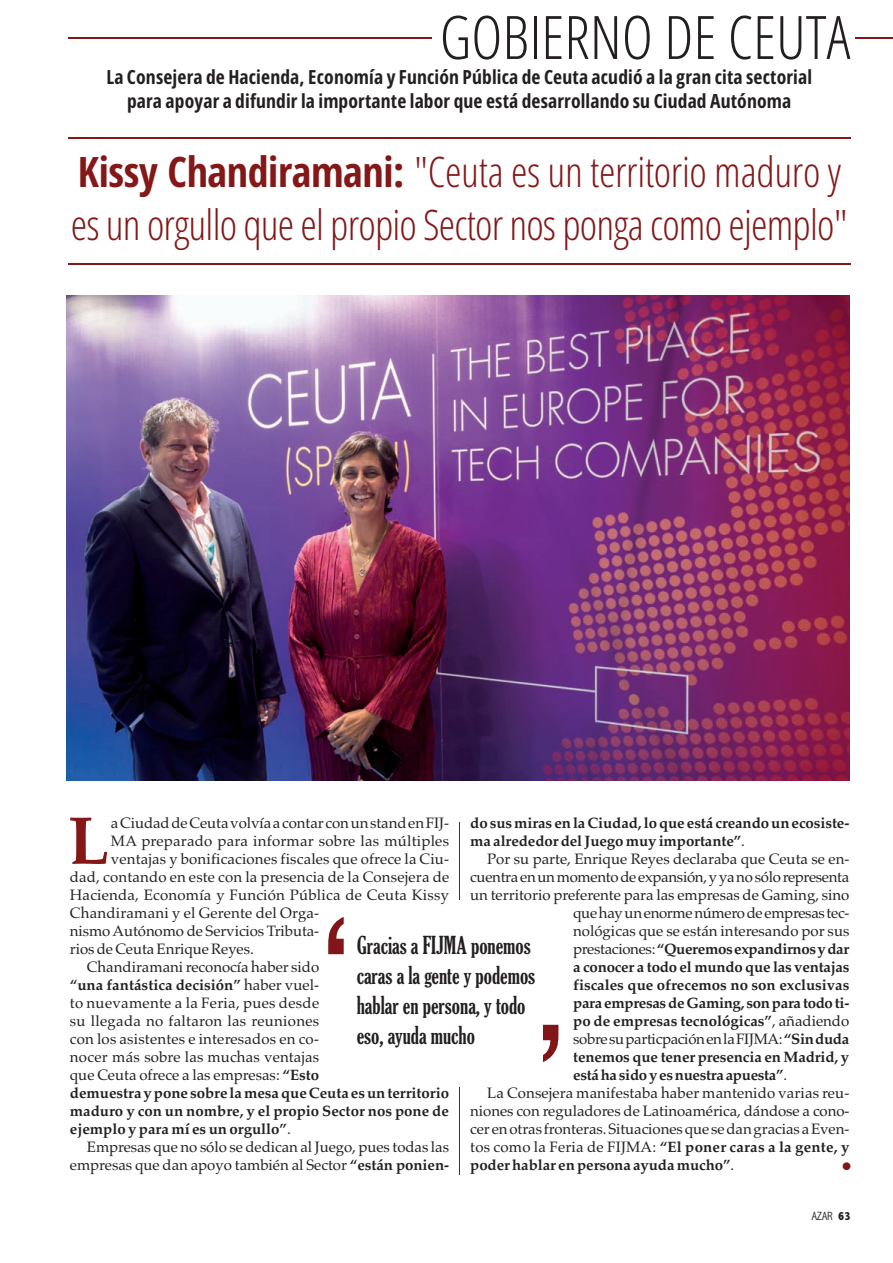
<style>
.page{position:relative;width:893px;height:1263px;background:#fff}
.page>*{position:absolute;margin:0;border:0;box-sizing:border-box;transform-origin:0 0}
.t1{font:120px "Geneva";color:#811518}
.t2{font:700 67.95px "Palatino";color:#841818}
.t3{font:300 condensed 60px "Open Sans";color:#231f20}
.t4{font:300 condensed 42px/52.5px "Open Sans";letter-spacing:-.02em;color:#841818}
.t5{font:30px "Georgia";color:#811518}
.t6{font:extra-condensed 24px/30px "Gloucester";color:#231f20}
.t7{font:700 condensed 19.5px/24px "Open Sans";letter-spacing:.01em;color:#231f20;text-align:center}
.t8{font:15px "Palatino";color:#231f20}
.t9{font:700 15px/18px "Palatino";letter-spacing:-.005em;color:#231f20}
.t10{font:15px "Palatino";letter-spacing:-.02em;color:#231f20}
.t11{font:15px "Palatino";letter-spacing:.02em;color:#231f20}
.t12{font:700 15px "Palatino";letter-spacing:.015em;color:#231f20}
.t13{font:300 condensed 12px "Abadi";color:#231f20}
.s1{font-weight:700}
.s2{font-weight:400}
.s3{font-weight:800}
</style>
<div class="page">
<img style="left:66px;top:295px;width:783px;height:485px">
<hr style="left:68px;top:37px;width:825px;height:1px;background:#841818">
<hr style="left:68px;top:137px;width:782px;height:2px;background:#841818">
<hr style="left:68px;top:263px;width:782px;height:1px;background:#841818">
<hr style="left:459px;top:822px;width:1px;height:78px;background:#841818">
<hr style="left:459px;top:1087px;width:1px;height:88px;background:#841818">
<div style="left:433px;top:16px;width:422px;height:43px;background:#fff"></div>
<h3 class="t3" style="left:440px;top:13px;width:412px">GOBIERNO DE CEUTA</h3>
<h3 class="t7" style="left:106px;top:67px;width:707px">La Consejera de Hacienda, Economía y Función Pública de Ceuta acudió a la gran cita sectorial para apoyar a difundir la importante labor que está desarrollando su Ciudad Autónoma</h3>
<h3 class="t4" style="left:71px;top:150px;width:778px"><span class="s1">Kissy Chandiramani:</span> "Ceuta es un territorio maduro y es un orgullo que el propio Sector nos ponga como ejemplo"</h3>
<h2 class="t2" style="left:68px;top:815px;width:43px">L</h2>
<p class="t8" style="left:111px;top:817px;width:340px">a Ciudad de Ceuta volvía a contar con un stand en FIJ-</p>
<p class="t9" style="left:470px;top:815px;width:381px">do sus miras en la Ciudad, lo que está creando un ecosiste&shy;ma alrededor del Juego muy importante”<span class="s2">.</span></p>
<p class="t8" style="left:487px;top:853px;width:364px">Por su parte, Enrique Reyes declaraba que Ceuta se en-</p>
<p class="t10" style="left:470px;top:871px;width:381px">cuentra en un momento de expansión, y ya no sólo representa</p>
<p class="t8" style="left:470px;top:889px;width:381px">un territorio preferente para las empresas de Gaming, sino</p>
<p class="t10" style="left:573px;top:907px;width:278px">que hay un enorme número de empresas tec-</p>
<p class="t8" style="left:573px;top:925px;width:278px">nológicas que se están interesando por sus</p>
<p class="t9" style="left:573px;top:941px;width:278px"><span class="s2">prestaciones:</span> “Queremos expandirnos y dar</p>
<p class="t9" style="left:573px;top:959px;width:278px">a conocer a todo el mundo que las ventajas</p>
<p class="t9" style="left:573px;top:977px;width:278px">fiscales que ofrecemos no son exclusivas</p>
<p class="t9" style="left:573px;top:995px;width:278px">para empresas de Gaming, son para todo ti-</p>
<p class="t9" style="left:573px;top:1013px;width:278px">po de empresas tecnológicas”<span class="s2">, añadiendo</span></p>
<p class="t10" style="left:573px;top:1033px;width:278px">sobre su particpación en la FIJMA: <span class="s1">“Sin duda</span></p>
<p class="t9" style="left:573px;top:1049px;width:277px">tenemos que tener presencia en Madrid, y</p>
<p class="t9" style="left:573px;top:1067px;width:215px">está ha sido y es nuestra apuesta”<span class="s2">.</span></p>
<p class="t8" style="left:487px;top:1087px;width:364px">La Consejera manifestaba haber mantenido varias reu-</p>
<p class="t8" style="left:470px;top:1105px;width:381px">niones con reguladores de Latinoamérica, dándose a cono-</p>
<p class="t8" style="left:470px;top:1123px;width:381px">cer en otras fronteras. Situaciones que se dan gracias a Even-</p>
<p class="t12" style="left:470px;top:1141px;width:381px"><span class="s2">tos como la Feria de FIJMA:</span> “El poner caras a la gente, y</p>
<p class="t9" style="left:470px;top:1157px;width:266px">poder hablar en persona ayuda mucho”<span class="s2">.</span></p>
<h3 class="t5" style="left:841px;top:1147px;width:13px">•</h3>
<p class="t8" style="left:111px;top:835px;width:340px">MA preparado para informar sobre las múltiples</p>
<p class="t8" style="left:111px;top:853px;width:340px">ventajas y bonificaciones fiscales que ofrece la Ciu-</p>
<p class="t8" style="left:70px;top:871px;width:381px">dad, contando en este con la presencia de la Consejera de</p>
<p class="t8" style="left:70px;top:889px;width:381px">Hacienda, Economía y Función Pública de Ceuta Kissy</p>
<p class="t8" style="left:70px;top:907px;width:251px">Chandiramani y el Gerente del Orga-</p>
<p class="t8" style="left:70px;top:925px;width:251px">nismo Autónomo de Servicios Tributa-</p>
<p class="t8" style="left:70px;top:943px;width:185px">rios de Ceuta Enrique Reyes.</p>
<p class="t8" style="left:87px;top:961px;width:234px">Chandiramani reconocía haber sido</p>
<p class="t9" style="left:70px;top:977px;width:251px">“una fantástica decisión” <span class="s2">haber vuel-</span></p>
<p class="t11" style="left:70px;top:997px;width:251px">to nuevamente a la Feria, pues desde</p>
<p class="t11" style="left:70px;top:1015px;width:251px">su llegada no faltaron las reuniones</p>
<p class="t8" style="left:70px;top:1033px;width:251px">con los asistentes e interesados en co-</p>
<p class="t8" style="left:70px;top:1051px;width:251px">nocer más sobre las muchas ventajas</p>
<p class="t8" style="left:70px;top:1069px;width:251px">que Ceuta ofrece a las empresas: <span class="s1">“Esto</span></p>
<p class="t9" style="left:70px;top:1085px;width:381px">demuestra y pone sobre la mesa que Ceuta es un territorio</p>
<p class="t9" style="left:70px;top:1103px;width:381px">maduro y con un nombre, y el propio Sector nos pone de</p>
<p class="t9" style="left:70px;top:1121px;width:222px">ejemplo y para mí es un orgullo”<span class="s2">.</span></p>
<p class="t8" style="left:87px;top:1141px;width:364px">Empresas que no sólo se dedican al Juego, pues todas las</p>
<p class="t8" style="left:70px;top:1159px;width:381px">empresas que dan apoyo también al Sector <span class="s1">“están ponien-</span></p>
<h1 class="t1" style="left:318px;top:902px;width:38px">‘</h1>
<h3 class="t6" style="left:357px;top:932px;width:180px">Gracias a FIJMA ponemos caras a la gente y podemos hablar en persona, y todo eso, ayuda mucho</h3>
<h1 class="t1" style="left:569px;top:1077px;width:38px;rotate:-180deg">‘</h1>
<p class="t13" style="left:812px;top:1209px;width:40px">AZAR <span class="s3">63</span></p>
</div>
